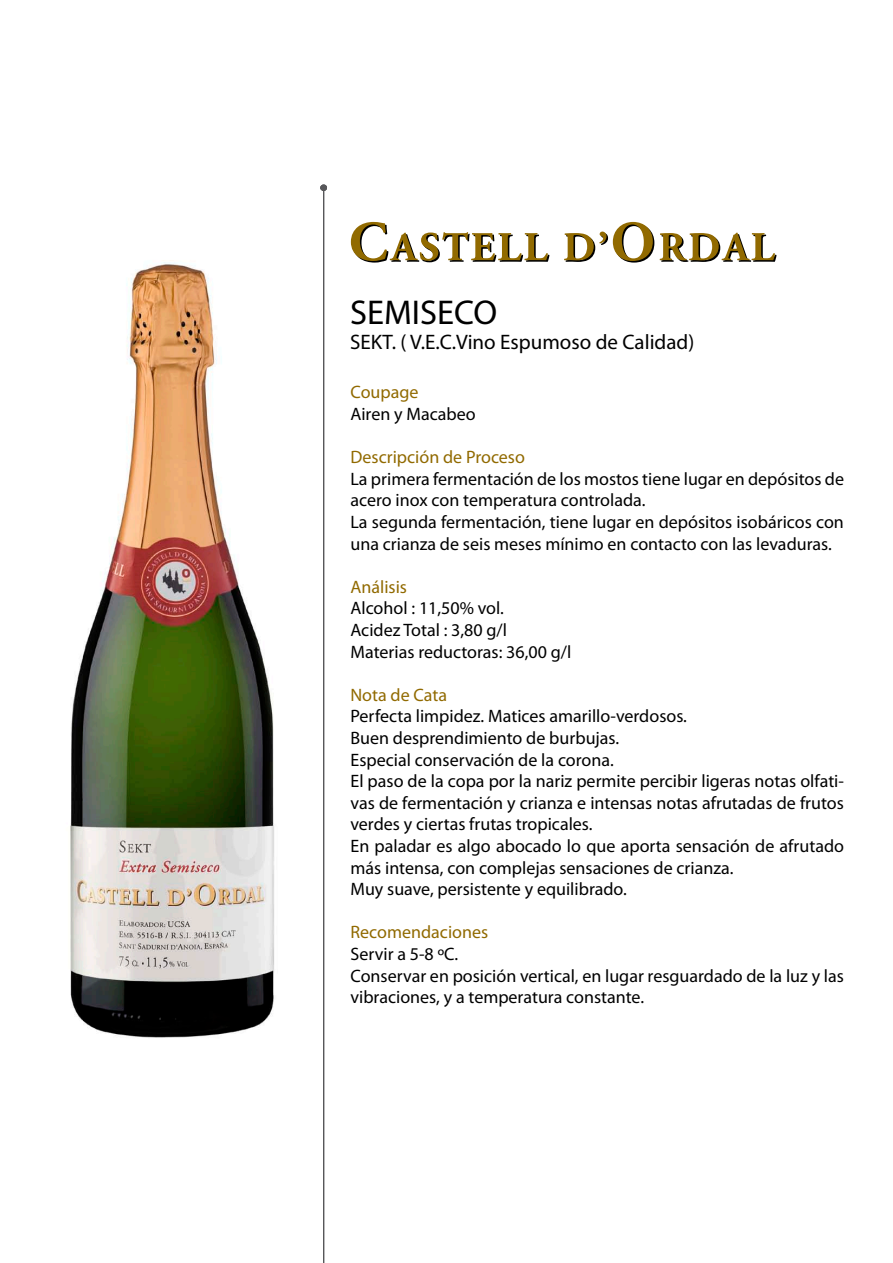
<style>
.page{position:relative;width:893px;height:1263px;background:#fff}
.page>*{position:absolute;margin:0;border:0;box-sizing:border-box;transform-origin:0 0}
.t1{font:34.5px "Myriad Pro";color:#000}
.t2{font:21px "Myriad Pro";color:#000}
.t3{font:18px/21.6px "Myriad Pro";color:#000}
.s1{color:#916a00}
</style>
<div class="page">
<svg style="left:351px;top:222px;width:198px;height:41px"></svg>
<svg style="left:564px;top:222px;width:90px;height:41px"></svg>
<svg style="left:660px;top:233px;width:116px;height:29px"></svg>
<img style="left:70px;top:200px;width:255px;height:861px">
<hr style="left:323px;top:190px;width:1px;height:1073px;background:#57575a">
<div style="left:320px;top:185px;width:7px;height:6px;background:#57575a;border:2px solid #57575a;border-radius:50%"></div>
<p class="t1" style="left:350px;top:291px;width:149px">SEMISECO</p>
<p class="t2" style="left:350px;top:329px;width:346px">SEKT. ( V.E.C.Vino Espumoso de Calidad)</p>
<p class="t3" style="left:350px;top:381px;width:127px"><span class="s1">Coupage<br></span>Airen y Macabeo</p>
<p class="t3" style="left:350px;top:446px;width:495px"><span class="s1">Descripción de Proceso<br></span>La primera fermentación de los mostos tiene lugar en depósitos de acero inox con temperatura controlada.<br>La segunda fermentación, tiene lugar en depósitos isobáricos con una crianza de seis meses mínimo en contacto con las levaduras.</p>
<p class="t3" style="left:350px;top:576px;width:222px"><span class="s1">Análisis<br></span>Alcohol : 11,50% vol.<br>Acidez Total : 3,80 g/l<br>Materias reductoras: 36,00 g/l</p>
<p class="t3" style="left:350px;top:684px;width:495px"><span class="s1">Nota de Cata<br></span>Perfecta limpidez. Matices amarillo-verdosos.<br>Buen desprendimiento de burbujas.<br>Especial conservación de la corona.<br>El paso de la copa por la nariz permite percibir ligeras notas olfati&shy;vas de fermentación y crianza e intensas notas afrutadas de frutos verdes y ciertas frutas tropicales.<br>En paladar es algo abocado lo que aporta sensación de afrutado más intensa, con complejas sensaciones de crianza.<br>Muy suave, persistente y equilibrado.</p>
<p class="t3" style="left:350px;top:921px;width:495px"><span class="s1">Recomendaciones<br></span>Servir a 5-8 ºC.<br>Conservar en posición vertical, en lugar resguardado de la luz y las vibraciones, y a temperatura constante.</p>
</div>
